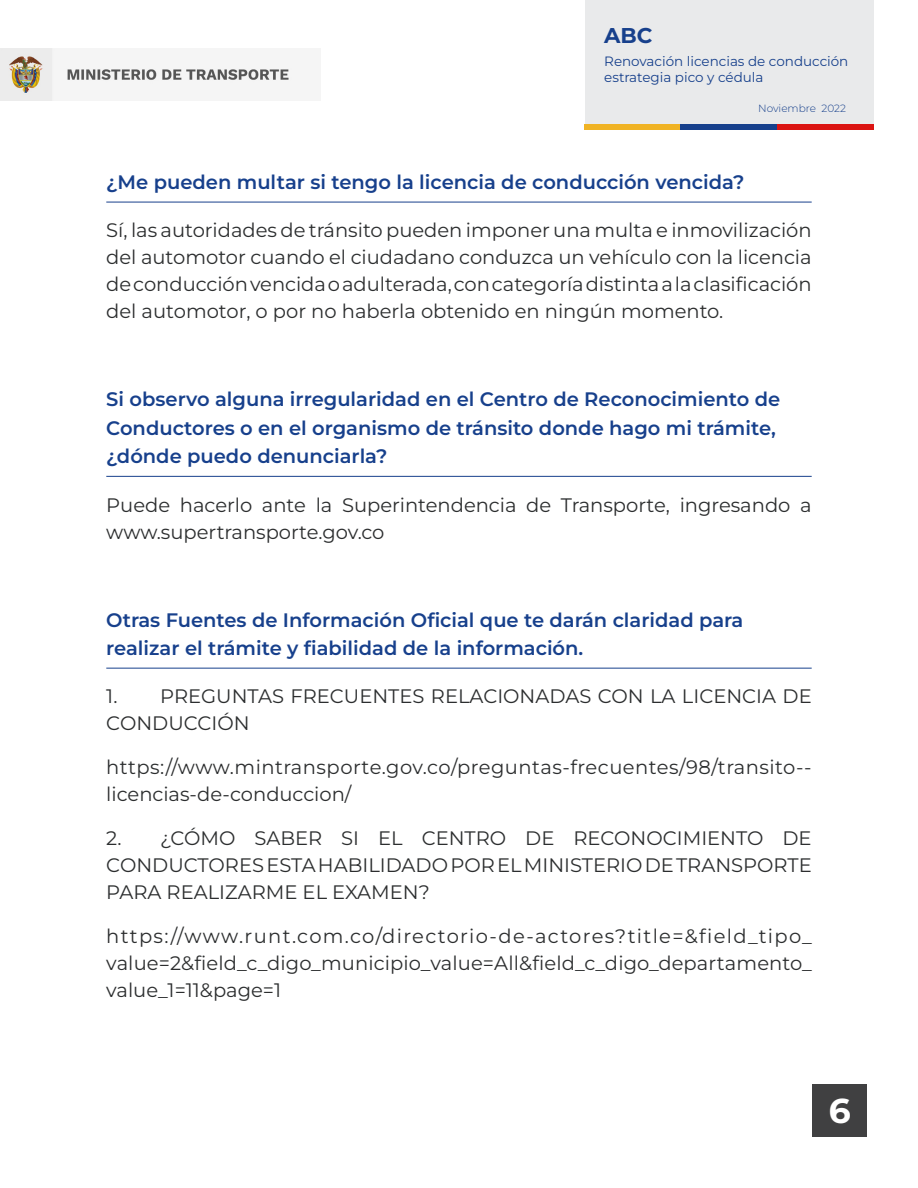
<style>
.page{position:relative;width:918px;height:1188px;background:#fff}
.page>*{position:absolute;margin:0;border:0;box-sizing:border-box;transform-origin:0 0}
.t1{font:700 34.5px "Montserrat";color:#fff}
.t2{font:700 21.45px "Montserrat";color:#17408c}
.Parrafo{font:19.5px/27px "Montserrat";color:#2c2e2f;text-align:justify}
.Pregunta{font:600 19.5px/28.5px "Montserrat";color:#17408c}
.Parrafo-2{font:19.5px/27px "Montserrat";letter-spacing:.025em;color:#2c2e2f}
.t3{font:13.5px/16.2px "Montserrat";color:#17408c}
.t4{font:300 10.5px "Montserrat";color:#17408c}
</style>
<div class="page">
<div style="left:813px;top:1085px;width:54px;height:52px;background:#404041"></div>
<div style="left:585px;top:0;width:288px;height:129px;background:#e9eaeb"></div>
<img style="left:0;top:49px;width:292px;height:52px">
<div style="left:584px;top:124px;width:97px;height:5px;background:#f0b324"></div>
<div style="left:681px;top:124px;width:96px;height:5px;background:#17408c"></div>
<div style="left:777px;top:124px;width:97px;height:5px;background:#db1412"></div>
<hr style="left:106px;top:202px;width:706px;height:1px;background:#17408c">
<hr style="left:106px;top:476px;width:706px;height:1px;background:#17408c">
<hr style="left:106px;top:668px;width:706px;height:1px;background:#17408c">
<p class="t2" style="left:604px;top:21px;width:50px">ABC</p>
<p class="t3" style="left:604px;top:52px;width:246px">Renovación licencias de conducción estrategia pico y cédula</p>
<p class="t4" style="left:758px;top:101px;width:89px">Noviembre 2022</p>
<p class="Pregunta" style="left:106px;top:167px;width:640px">¿Me pueden multar si tengo la licencia de conducción vencida?</p>
<p class="Parrafo" style="left:106px;top:216px;width:707px">Sí, las autoridades de tránsito pueden imponer una multa e inmovilización del automotor cuando el ciudadano conduzca un vehículo con la licencia de conducción vencida o adulterada, con categoría distinta a la clasificación del automotor, o por no haberla obtenido en ningún momento.</p>
<p class="Pregunta" style="left:106px;top:385px;width:676px">Si observo alguna irregularidad en el Centro de Reconocimiento de<br>Conductores o en el organismo de tránsito donde hago mi trámite, ¿dónde puedo denunciarla?</p>
<p class="Parrafo" style="left:106px;top:491px;width:707px">Puede hacerlo ante la Superintendencia de Transporte, ingresando a www.supertransporte.gov.co</p>
<p class="Pregunta" style="left:106px;top:605px;width:639px">Otras Fuentes de Información Oficial que te darán claridad para realizar el trámite y fiabilidad de la información.</p>
<p class="Parrafo" style="left:106px;top:682px;width:707px">1. PREGUNTAS FRECUENTES RELACIONADAS CON LA LICENCIA DE<br>CONDUCCIÓN</p>
<p class="Parrafo-2" style="left:106px;top:753px;width:707px">https://www.mintransporte.gov.co/preguntas-frecuentes/98/transito-- licencias-de-conduccion/</p>
<p class="Parrafo" style="left:106px;top:824px;width:707px">2. ¿CÓMO SABER SI EL CENTRO DE RECONOCIMIENTO DE CONDUCTORES ESTA HABILIDADO POR EL MINISTERIO DE TRANSPORTE PARA REALIZARME EL EXAMEN?</p>
<p class="Parrafo" style="left:106px;top:922px;width:707px">https://www.runt.com.co/directorio-de-actores?title=&amp;field_tipo_ value=2&amp;field_c_digo_municipio_value=All&amp;field_c_digo_departamento_ value_1=11&amp;page=1</p>
<h1 class="t1" style="left:829px;top:1088px;width:23px">6</h1>
</div>
